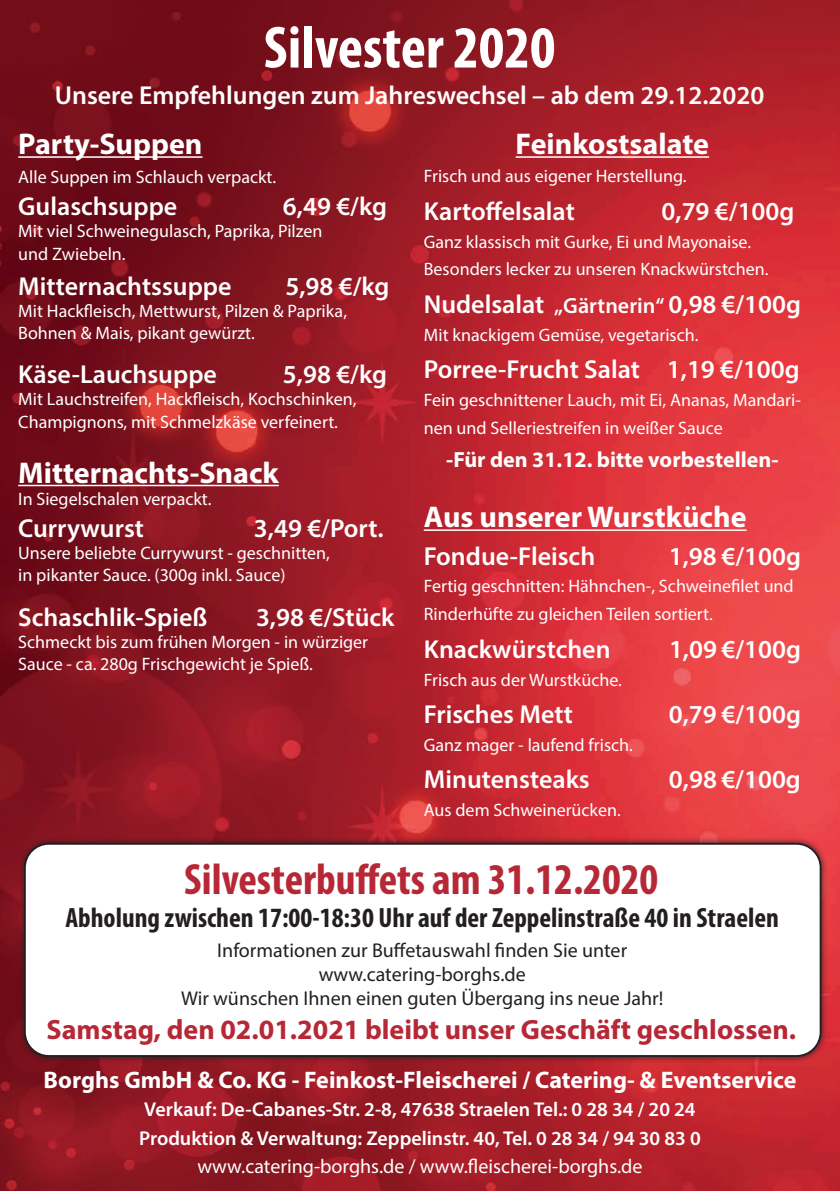
<style>
.page{position:relative;width:840px;height:1191px;background:#fff}
.page>*{position:absolute;margin:0;border:0;box-sizing:border-box;transform-origin:0 0}
.t1{font:700 condensed 60px "Myriad Pro";color:#fff}
.t2{font:700 condensed 44px "Myriad Pro";color:#b72837}
.t3{font:700 30px "Myriad Pro";color:#fff}
.t4{font:700 condensed 28px "Myriad Pro";color:#231f20}
.t5{font:700 28px "Myriad Pro";color:#b72837}
.t6{font:600 26px "Myriad Pro";color:#fff}
.t7{font:700 24px "Myriad Pro";color:#fff}
.t8{font:700 22px "Myriad Pro";color:#fff}
.t9{font:20px/24px "Myriad Pro";color:#231f20;text-align:center}
.t10{font:600 20px/28px "Myriad Pro";color:#fff}
.t11{font:20px "Myriad Pro";color:#fff}
.t12{font:18px/22.2px "Myriad Pro";color:#fff}
.s1{font-size:22px}
</style>
<div class="page">
<img style="left:0;top:0;width:839px;height:1191px">
<hr style="left:18px;top:156px;width:184px;height:2px;background:#fff">
<hr style="left:18px;top:485px;width:261px;height:1px;background:#fff">
<hr style="left:515px;top:156px;width:193px;height:2px;background:#fff">
<hr style="left:423px;top:529px;width:323px;height:2px;background:#fff">
<div style="left:18px;top:836px;width:809px;height:226px;background:#231f20;opacity:.75"></div>
<div style="left:25px;top:843px;width:795px;height:213px;background:#fff;border-radius:24px"></div>
<div style="left:24px;top:843px;width:797px;height:214px;border:2px solid #231f20;border-radius:24px"></div>
<h1 class="t1" style="left:263px;top:10px;width:293px">Silvester 2020</h1>
<h3 class="t6" style="left:55px;top:79px;width:710px">Unsere Empfehlungen zum Jahreswechsel – ab dem 29.12.2020</h3>
<h3 class="t3" style="left:18px;top:124px;width:186px">Party-Suppen</h3>
<p class="t12" style="left:18px;top:165px;width:259px">Alle Suppen im Schlauch verpackt.</p>
<h3 class="t6" style="left:18px;top:190px;width:160px">Gulaschsuppe</h3>
<h3 class="t6" style="left:283px;top:190px;width:105px">6,49 €/kg</h3>
<p class="t12" style="left:18px;top:220px;width:305px">Mit viel Schweinegulasch, Paprika, Pilzen und Zwiebeln.</p>
<h3 class="t6" style="left:18px;top:269px;width:215px">Mitternachtssuppe</h3>
<h3 class="t6" style="left:285px;top:269px;width:105px">5,98 €/kg</h3>
<p class="t12" style="left:18px;top:299px;width:330px">Mit Hackfleisch, Mettwurst, Pilzen &amp; Paprika,<br>Bohnen &amp; Mais, pikant gewürzt.</p>
<h3 class="t6" style="left:18px;top:358px;width:200px">Käse-Lauchsuppe</h3>
<h3 class="t6" style="left:283px;top:358px;width:105px">5,98 €/kg</h3>
<p class="t12" style="left:18px;top:388px;width:339px">Mit Lauchstreifen, Hackfleisch, Kochschinken,<br>Champignons, mit Schmelzkäse verfeinert.</p>
<h3 class="t3" style="left:18px;top:453px;width:262px">Mitternachts-Snack</h3>
<p class="t12" style="left:18px;top:487px;width:195px">In Siegelschalen verpackt.</p>
<h3 class="t6" style="left:18px;top:511px;width:127px">Currywurst</h3>
<h3 class="t6" style="left:254px;top:511px;width:131px">3,49 €/Port.</h3>
<p class="t12" style="left:18px;top:541px;width:313px">Unsere beliebte Currywurst - geschnitten, in pikanter Sauce. (300g inkl. Sauce)</p>
<h3 class="t6" style="left:18px;top:600px;width:191px">Schaschlik-Spieß</h3>
<h3 class="t6" style="left:256px;top:600px;width:140px">3,98 €/Stück</h3>
<p class="t12" style="left:18px;top:630px;width:351px">Schmeckt bis zum frühen Morgen - in würziger<br>Sauce - ca. 280g Frischgewicht je Spieß.</p>
<h3 class="t3" style="left:515px;top:124px;width:195px">Feinkostsalate</h3>
<p class="t12" style="left:423px;top:165px;width:264px">Frisch und aus eigener Herstellung.</p>
<h3 class="t6" style="left:423px;top:194px;width:152px">Kartoffelsalat</h3>
<h3 class="t6" style="left:661px;top:194px;width:134px">0,79 €/100g</h3>
<p class="t12" style="left:423px;top:227px;width:346px;line-height:27.8px">Ganz klassisch mit Gurke, Ei und Mayonaise.<br>Besonders lecker zu unseren Knackwürstchen.</p>
<h3 class="t6" style="left:423px;top:288px;width:378px">Nudelsalat <span class="s1">„Gärtnerin“</span> 0,98 €/100g</h3>
<p class="t12" style="left:423px;top:323px;width:276px">Mit knackigem Gemüse, vegetarisch.</p>
<h3 class="t6" style="left:423px;top:353px;width:377px">Porree-Frucht Salat 1,19 €/100g</h3>
<p class="t12" style="left:423px;top:386px;width:378px;line-height:27.8px">Fein geschnittener Lauch, mit Ei, Ananas, Mandari&shy;nen und Selleriestreifen in weißer Sauce</p>
<p class="t8" style="left:446px;top:445px;width:333px">-Für den 31.12. bitte vorbestellen-</p>
<h3 class="t3" style="left:423px;top:497px;width:324px">Aus unserer Wurstküche</h3>
<h3 class="t6" style="left:423px;top:539px;width:173px">Fondue-Fleisch</h3>
<h3 class="t6" style="left:668px;top:539px;width:134px">1,98 €/100g</h3>
<p class="t12" style="left:423px;top:572px;width:371px;line-height:27.8px">Fertig geschnitten: Hähnchen-, Schweinefilet und<br>Rinderhüfte zu gleichen Teilen sortiert.</p>
<h3 class="t6" style="left:423px;top:632px;width:188px">Knackwürstchen</h3>
<h3 class="t6" style="left:668px;top:632px;width:133px">1,09 €/100g</h3>
<p class="t12" style="left:423px;top:668px;width:200px">Frisch aus der Wurstküche.</p>
<h3 class="t6" style="left:423px;top:698px;width:150px">Frisches Mett</h3>
<h3 class="t6" style="left:668px;top:698px;width:134px">0,79 €/100g</h3>
<p class="t12" style="left:423px;top:733px;width:210px">Ganz mager - laufend frisch.</p>
<h3 class="t6" style="left:423px;top:763px;width:167px">Minutensteaks</h3>
<h3 class="t6" style="left:668px;top:763px;width:133px">0,98 €/100g</h3>
<p class="t12" style="left:423px;top:799px;width:198px">Aus dem Schweinerücken.</p>
<h2 class="t2" style="left:184px;top:851px;width:475px">Silvesterbuffets am 31.12.2020</h2>
<h3 class="t4" style="left:65px;top:900px;width:714px">Abholung zwischen 17:00-18:30 Uhr auf der Zeppelinstraße 40 in Straelen</h3>
<p class="t9" style="left:181px;top:938px;width:483px">Informationen zur Buffetauswahl finden Sie unter www.catering-borghs.de<br>Wir wünschen Ihnen einen guten Übergang ins neue Jahr!</p>
<h3 class="t5" style="left:46px;top:1011px;width:750px">Samstag, den 02.01.2021 bleibt unser Geschäft geschlossen.</h3>
<h3 class="t7" style="left:44px;top:1064px;width:753px">Borghs GmbH &amp; Co. KG - Feinkost-Fleischerei / Catering- &amp; Eventservice</h3>
<p class="t10" style="left:139px;top:1095px;width:563px">Verkauf: De-Cabanes-Str. 2-8, 47638 Straelen Tel.: 0 28 34 / 20 24<br>Produktion &amp; Verwaltung: Zeppelinstr. 40, Tel. 0 28 34 / 94 30 83 0</p>
<p class="t11" style="left:197px;top:1153px;width:446px">www.catering-borghs.de / www.fleischerei-borghs.de</p>
</div>
